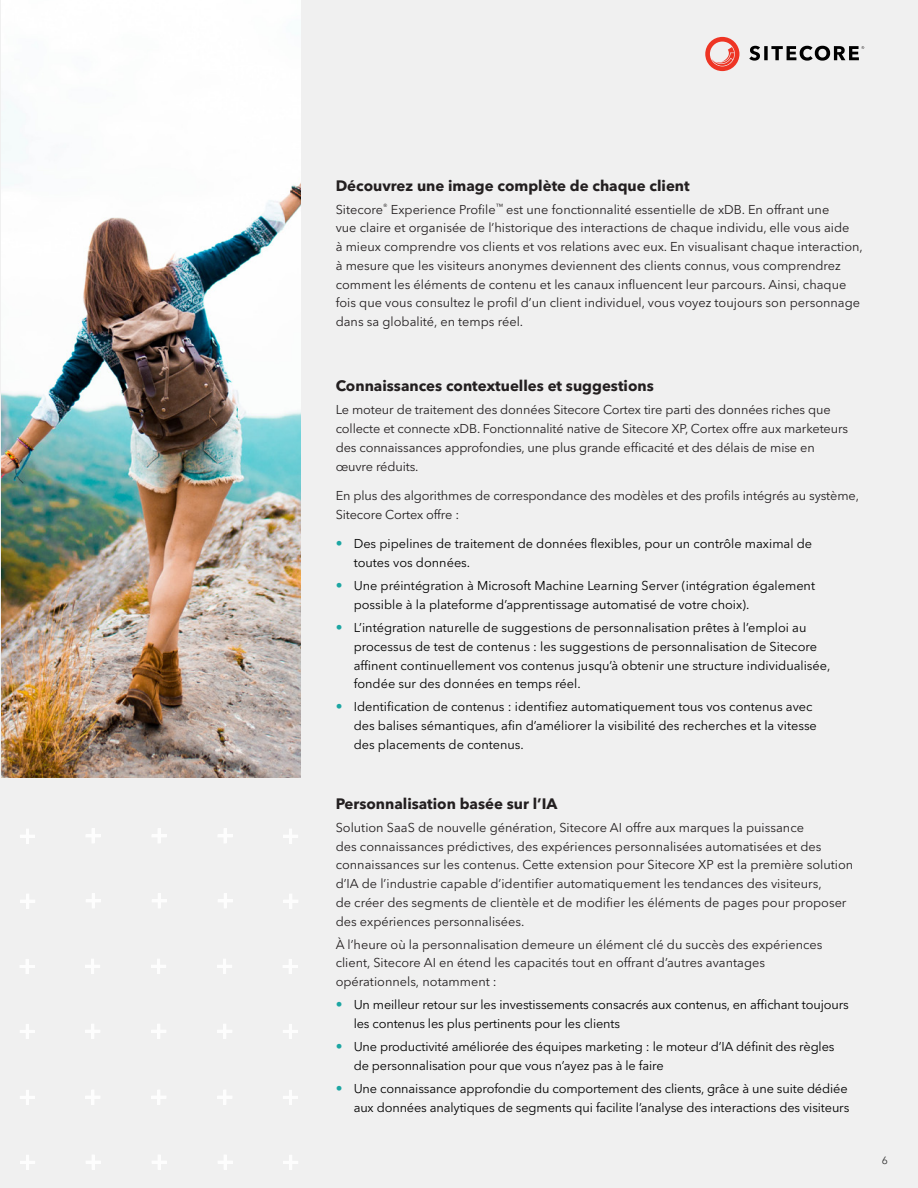
<style>
.page{position:relative;width:918px;height:1188px;background:#f0f0f0}
.page>*{position:absolute;margin:0;border:0;box-sizing:border-box;transform-origin:0 0}
.Paragraph_header{font:700 15px "Avenir Next LT Pro";color:#231f20}
.Paragraph_header-2{font:12.75px/18.8px "Avenir Next LT Pro";color:#231f20}
.t1{font:12.75px/18.8px "Avenir Next LT Pro";color:#000}
.t2{font:10.5px "Avenir Next LT Pro";color:#333}
.s1{font-size:13.5px;color:#1ca6a3}
</style>
<div class="page">
<svg style="left:705px;top:37px;width:34px;height:34px"></svg>
<svg style="left:749px;top:46px;width:115px;height:15px"></svg>
<hr style="left:92px;top:828px;width:3px;height:15px;background:#fff">
<hr style="left:85px;top:834px;width:16px;height:3px;background:#fff">
<hr style="left:158px;top:828px;width:3px;height:15px;background:#fff">
<hr style="left:151px;top:834px;width:16px;height:3px;background:#fff">
<hr style="left:224px;top:828px;width:3px;height:15px;background:#fff">
<hr style="left:217px;top:834px;width:16px;height:3px;background:#fff">
<hr style="left:289px;top:829px;width:3px;height:15px;background:#fff">
<hr style="left:283px;top:835px;width:15px;height:3px;background:#fff">
<hr style="left:26px;top:829px;width:3px;height:15px;background:#fff">
<hr style="left:20px;top:835px;width:15px;height:3px;background:#fff">
<hr style="left:92px;top:893px;width:3px;height:15px;background:#fff">
<hr style="left:86px;top:899px;width:15px;height:3px;background:#fff">
<hr style="left:158px;top:893px;width:3px;height:15px;background:#fff">
<hr style="left:152px;top:899px;width:15px;height:3px;background:#fff">
<hr style="left:224px;top:893px;width:3px;height:15px;background:#fff">
<hr style="left:218px;top:899px;width:15px;height:3px;background:#fff">
<hr style="left:289px;top:894px;width:3px;height:15px;background:#fff">
<hr style="left:283px;top:900px;width:15px;height:3px;background:#fff">
<hr style="left:26px;top:894px;width:3px;height:15px;background:#fff">
<hr style="left:20px;top:900px;width:15px;height:3px;background:#fff">
<hr style="left:91px;top:959px;width:3px;height:15px;background:#fff">
<hr style="left:85px;top:965px;width:15px;height:3px;background:#fff">
<hr style="left:157px;top:959px;width:3px;height:15px;background:#fff">
<hr style="left:151px;top:965px;width:15px;height:3px;background:#fff">
<hr style="left:223px;top:959px;width:3px;height:15px;background:#fff">
<hr style="left:217px;top:965px;width:15px;height:3px;background:#fff">
<svg style="left:289px;top:959px;width:3px;height:15px"></svg>
<hr style="left:283px;top:965px;width:15px;height:3px;background:#fff">
<hr style="left:19px;top:965px;width:16px;height:3px;background:#fff">
<svg style="left:26px;top:959px;width:3px;height:15px"></svg>
<hr style="left:91px;top:1024px;width:3px;height:15px;background:#fff">
<hr style="left:85px;top:1030px;width:15px;height:3px;background:#fff">
<hr style="left:157px;top:1024px;width:3px;height:15px;background:#fff">
<hr style="left:151px;top:1030px;width:15px;height:3px;background:#fff">
<hr style="left:223px;top:1024px;width:3px;height:15px;background:#fff">
<hr style="left:217px;top:1030px;width:15px;height:3px;background:#fff">
<svg style="left:289px;top:1024px;width:3px;height:15px"></svg>
<hr style="left:283px;top:1030px;width:15px;height:3px;background:#fff">
<svg style="left:26px;top:1024px;width:3px;height:15px"></svg>
<hr style="left:20px;top:1030px;width:15px;height:3px;background:#fff">
<hr style="left:91px;top:1090px;width:3px;height:15px;background:#fff">
<hr style="left:85px;top:1096px;width:15px;height:3px;background:#fff">
<hr style="left:157px;top:1090px;width:3px;height:15px;background:#fff">
<hr style="left:151px;top:1096px;width:15px;height:3px;background:#fff">
<hr style="left:223px;top:1090px;width:3px;height:15px;background:#fff">
<hr style="left:217px;top:1096px;width:15px;height:3px;background:#fff">
<hr style="left:289px;top:1090px;width:3px;height:15px;background:#fff">
<hr style="left:283px;top:1096px;width:15px;height:3px;background:#fff">
<hr style="left:26px;top:1090px;width:3px;height:15px;background:#fff">
<hr style="left:20px;top:1096px;width:15px;height:3px;background:#fff">
<hr style="left:92px;top:1155px;width:3px;height:15px;background:#fff">
<hr style="left:86px;top:1161px;width:15px;height:3px;background:#fff">
<hr style="left:158px;top:1155px;width:3px;height:15px;background:#fff">
<hr style="left:152px;top:1161px;width:15px;height:3px;background:#fff">
<hr style="left:224px;top:1155px;width:3px;height:15px;background:#fff">
<hr style="left:218px;top:1161px;width:15px;height:3px;background:#fff">
<hr style="left:289px;top:1155px;width:3px;height:15px;background:#fff">
<hr style="left:283px;top:1161px;width:15px;height:3px;background:#fff">
<hr style="left:26px;top:1155px;width:3px;height:15px;background:#fff">
<hr style="left:20px;top:1161px;width:15px;height:3px;background:#fff">
<img style="left:2px;top:0;width:299px;height:778px">
<p class="Paragraph_header" style="left:336px;top:176px;width:355px">Découvrez une image complète de chaque client</p>
<p class="Paragraph_header-2" style="left:336px;top:200px;width:529px">Sitecore<sup>®</sup> Experience Profile<sup>™</sup> est une fonctionnalité essentielle de xDB. En offrant une<br>vue claire et organisée de l’historique des interactions de chaque individu, elle vous aide<br>à mieux comprendre vos clients et vos relations avec eux. En visualisant chaque interaction, à mesure que les visiteurs anonymes deviennent des clients connus, vous comprendrez comment les éléments de contenu et les canaux influencent leur parcours. Ainsi, chaque fois que vous consultez le profil d’un client individuel, vous voyez toujours son personnage dans sa globalité, en temps réel.</p>
<p class="Paragraph_header" style="left:336px;top:377px;width:320px">Connaissances contextuelles et suggestions</p>
<p class="Paragraph_header-2" style="left:336px;top:401px;width:514px">Le moteur de traitement des données Sitecore Cortex tire parti des données riches que collecte et connecte xDB. Fonctionnalité native de Sitecore XP, Cortex offre aux marketeurs des connaissances approfondies, une plus grande efficacité et des délais de mise en œuvre réduits.</p>
<p class="Paragraph_header-2" style="left:336px;top:486px;width:525px">En plus des algorithmes de correspondance des modèles et des profils intégrés au système,<br>Sitecore Cortex offre :</p>
<p class="t1" style="left:354px;top:535px;width:460px;text-indent:-18px"><span class="s1">•</span> Des pipelines de traitement de données flexibles, pour un contrôle maximal de toutes vos données.</p>
<p class="t1" style="left:354px;top:576px;width:463px;text-indent:-18px"><span class="s1">•</span> Une préintégration à Microsoft Machine Learning Server (intégration également possible à la plateforme d’apprentissage automatisé de votre choix).</p>
<p class="t1" style="left:354px;top:618px;width:478px;text-indent:-18px"><span class="s1">•</span> L’intégration naturelle de suggestions de personnalisation prêtes à l’emploi au processus de test de contenus : les suggestions de personnalisation de Sitecore affinent continuellement vos contenus jusqu’à obtenir une structure individualisée, fondée sur des données en temps réel.</p>
<p class="t1" style="left:354px;top:698px;width:465px;text-indent:-18px"><span class="s1">•</span> Identification de contenus : identifiez automatiquement tous vos contenus avec des balises sémantiques, afin d’améliorer la visibilité des recherches et la vitesse des placements de contenus.</p>
<p class="Paragraph_header" style="left:336px;top:794px;width:223px">Personnalisation basée sur l’IA</p>
<p class="Paragraph_header-2" style="left:336px;top:818px;width:519px">Solution SaaS de nouvelle génération, Sitecore AI offre aux marques la puissance<br>des connaissances prédictives, des expériences personnalisées automatisées et des connaissances sur les contenus. Cette extension pour Sitecore XP est la première solution d’IA de l’industrie capable d’identifier automatiquement les tendances des visiteurs,<br>de créer des segments de clientèle et de modifier les éléments de pages pour proposer des expériences personnalisées.</p>
<p class="Paragraph_header-2" style="left:336px;top:935px;width:488px">À l’heure où la personnalisation demeure un élément clé du succès des expériences client, Sitecore AI en étend les capacités tout en offrant d’autres avantages opérationnels, notamment :</p>
<p class="t1" style="left:354px;top:995px;width:497px;text-indent:-18px"><span class="s1">•</span> Un meilleur retour sur les investissements consacrés aux contenus, en affichant toujours les contenus les plus pertinents pour les clients</p>
<p class="t1" style="left:354px;top:1037px;width:482px;text-indent:-18px"><span class="s1">•</span> Une productivité améliorée des équipes marketing : le moteur d’IA définit des règles de personnalisation pour que vous n’ayez pas à le faire</p>
<p class="t1" style="left:336px;top:1079px;width:515px;text-align:right"><span class="s1">•</span> Une connaissance approfondie du comportement des clients, grâce à une suite dédiée aux données analytiques de segments qui facilite l’analyse des interactions des visiteurs</p>
<p class="t2" style="left:882px;top:1154px;width:8px">6</p>
</div>
